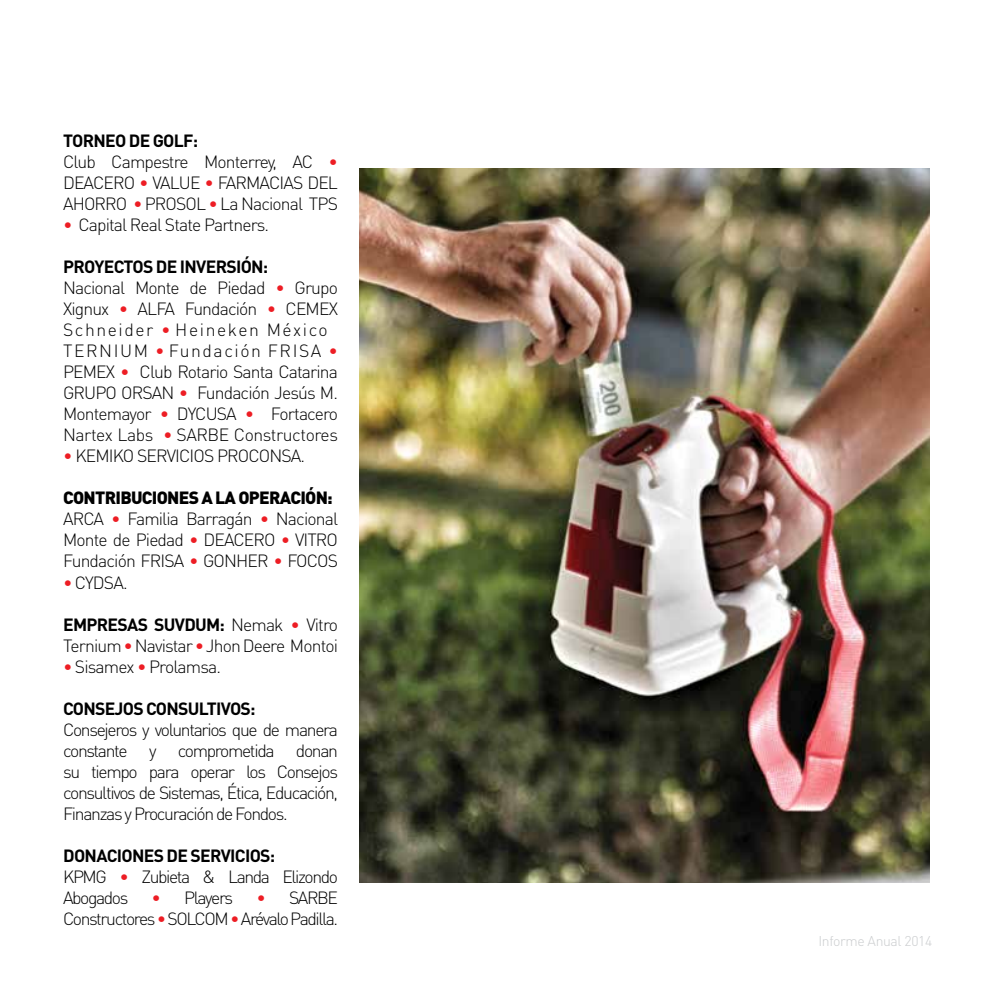
<style>
.page{position:relative;width:993px;height:993px;background:#fff}
.page>*{position:absolute;margin:0;border:0;box-sizing:border-box;transform-origin:0 0}
.t1{font:300 17.5px/21px "DIN Pro";letter-spacing:-.05em;color:#000}
.t2{font:300 17.5px/21px "DIN Pro";letter-spacing:-.08em;color:#000}
.t3{font:700 17.5px "DIN Pro";letter-spacing:-.04em;color:#000}
.t4{font:300 14px "DIN Pro";letter-spacing:-.025em;color:#caccce}
.s1{font-weight:700}
.s2{color:#ed1d24}
.s3{font-weight:900}
</style>
<div class="page">
<img style="left:359px;top:168px;width:570px;height:714px">
<p class="t1" style="left:63px;top:129px;width:276px"><span class="s1">TORNEO DE GOLF:<br></span>Club Campestre Monterrey, AC <span class="s2">•<br></span>DEACERO <span class="s2">•</span> VALU E <span class="s2">•</span> FARMACIAS DEL<br>AHORRO <span class="s2">•</span> PROSOL <span class="s2">•</span> La Nacional TPS</p>
<p class="t1" style="left:63px;top:213px;width:207px"><span class="s2">•</span> Capital Real State Partners.</p>
<p class="t1" style="left:63px;top:255px;width:276px"><span class="s1">PROYECTOS DE INVERSI ÓN:<br></span>Nacional Monte de Piedad <span class="s2">•</span> Grupo<br>Xignux <span class="s2">•</span> ALFA Fundación <span class="s2">•</span> CEMEX<br>Schneider <span class="s2">•</span> Heineken México<br>TERNIU M <span class="s2">•</span> Fundación FRISA <span class="s2">•<br></span>PEMEX <span class="s2">•</span> Club Rotario Santa Catarina<br>GRU PO ORSAN <span class="s2">•</span> Fundación Jesús M.<br>Montemayor <span class="s2">•</span> DYCUSA <span class="s2">•</span> Fortacero<br>Nartex Labs <span class="s2">•</span> SARBE Constructores</p>
<p class="t1" style="left:63px;top:444px;width:243px"><span class="s2">•</span> KEMIKO SERVICIOS PROCONSA.</p>
<p class="t1" style="left:63px;top:486px;width:276px"><span class="s3">CONTRIBUCIONES A LA OPERACIÓN:<br></span>ARCA <span class="s2">•</span> Familia Barragán <span class="s2">•</span> Nacional<br>Monte de Piedad <span class="s2">•</span> DEACERO <span class="s2">•</span> VITRO<br>Fundación FRISA <span class="s2">•</span> GONHER <span class="s2">•</span> FOCOS</p>
<p class="t1" style="left:63px;top:570px;width:66px"><span class="s2">•</span> CYDSA.</p>
<p class="t1" style="left:63px;top:612px;width:276px"><span class="s1">EM PRESAS SUVDUM:</span> Nemak <span class="s2">•</span> Vitro<br>Ternium <span class="s2">•</span> Navistar <span class="s2">•</span> Jhon Deere Montoi</p>
<p class="t1" style="left:63px;top:654px;width:159px"><span class="s2">•</span> Sisamex <span class="s2">•</span> Prolamsa.</p>
<p class="t3" style="left:63px;top:696px;width:194px">CONSEJOS CONSULTIVOS:</p>
<p class="t1" style="left:63px;top:717px;width:276px;text-align:justify">Consejeros y voluntarios que de manera constante y comprometida donan su tiempo para operar los Consejos consultivos de Sistemas, Ética, Educación, Finanzas y Procuración de Fondos.</p>
<p class="t2" style="left:63px;top:843px;width:276px"><span class="s1">DONACIONES DE SERVICIOS:<br></span>KPMG <span class="s2">•</span> Zubieta &amp; Landa Elizondo<br>Abogados</p>
<p class="t2" style="left:63px;top:885px;width:276px;text-align:right"><span class="s2">•</span> SARBE<br>Constructores <span class="s2">•</span>SOLCOM <span class="s2">•</span>Arévalo Padilla.</p>
<p class="t2" style="left:151px;top:885px;width:83px"><span class="s2">•</span> Players</p>
<p class="t4" style="left:818px;top:930px;width:115px">Informe Anual 2014</p>
</div>
